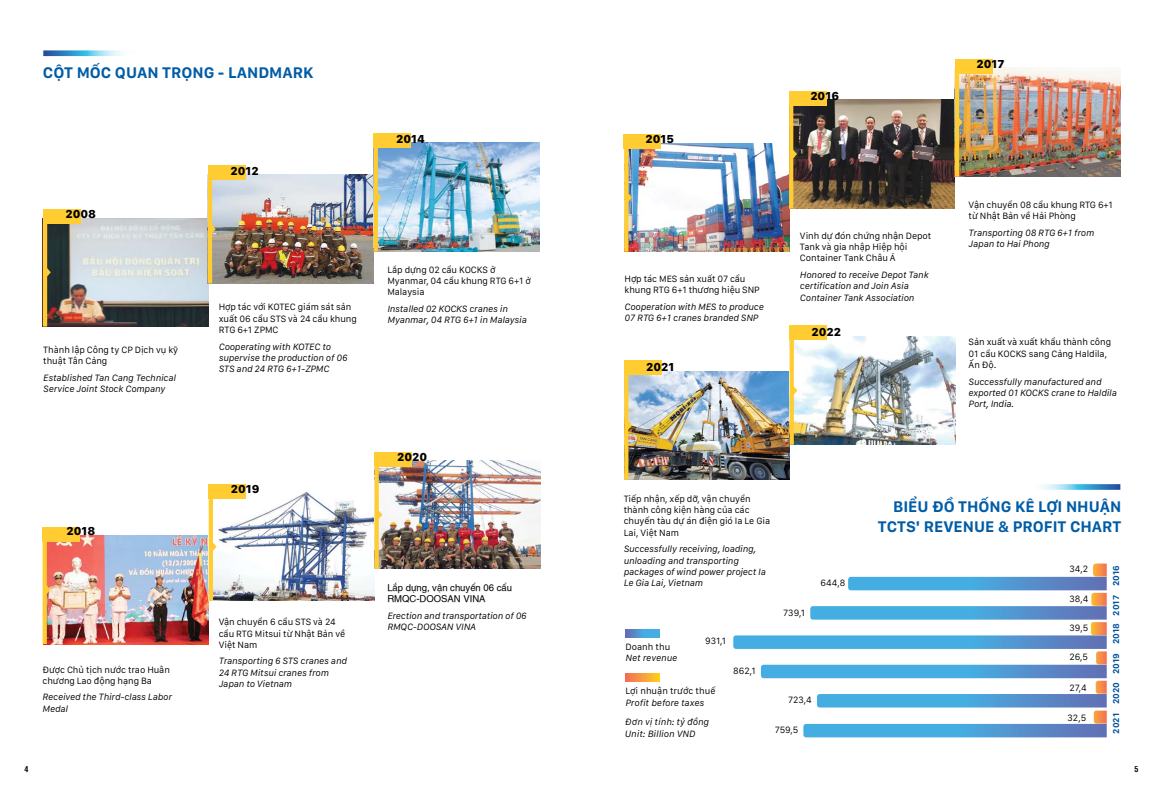
<style>
.page{position:relative;width:1163px;height:794px;background:#fff}
.page>*{position:absolute;margin:0;border:0;box-sizing:border-box;transform-origin:0 0}
.t1{font:700 16px/19.2px "San Francisco Text";color:#005ca6;text-align:right}
.t2{font:800 12px "San Francisco Text";color:#000}
.t3{font:italic 9.5px/11.4px "San Francisco Text";letter-spacing:-.01em;color:#000}
.t4{font:9.5px/11.4px "San Francisco Text";letter-spacing:-.01em;color:#000}
.t5{font:9.5px/11.4px "SFU Helvetica";color:#000}
.t6{font:700 9px "San Francisco Text";color:#00529c}
.t7{font:700 condensed 8px "SFU Helvetica";color:#000}
</style>
<div class="page">
<img style="left:51px;top:218px;width:158px;height:108px">
<div style="left:43px;top:209px;width:37px;height:15px;background:#ffcc31"></div>
<img style="left:216px;top:175px;width:157px;height:108px">
<img style="left:381px;top:143px;width:158px;height:108px">
<img style="left:50px;top:535px;width:158px;height:109px">
<img style="left:216px;top:492px;width:158px;height:109px">
<img style="left:382px;top:460px;width:158px;height:109px">
<img style="left:632px;top:143px;width:157px;height:109px">
<img style="left:796px;top:100px;width:158px;height:108px">
<img style="left:962px;top:68px;width:158px;height:108px">
<img style="left:624px;top:371px;width:165px;height:109px">
<div style="left:208px;top:165px;width:37px;height:14px;background:#ffcc31"></div>
<div style="left:373px;top:133px;width:38px;height:14px;background:#ffcc31"></div>
<div style="left:624px;top:360px;width:37px;height:15px;background:#ffcc31"></div>
<div style="left:954px;top:59px;width:38px;height:15px;background:#ffcc31"></div>
<div style="left:789px;top:91px;width:37px;height:15px;background:#ffcc31"></div>
<div style="left:623px;top:135px;width:38px;height:14px;background:#ffcc31"></div>
<div style="left:43px;top:527px;width:37px;height:14px;background:#ffcc31"></div>
<div style="left:209px;top:484px;width:37px;height:14px;background:#ffcc31"></div>
<div style="left:374px;top:452px;width:38px;height:14px;background:#ffcc31"></div>
<svg style="left:733px;top:563px;width:373px;height:174px"></svg>
<svg style="left:625px;top:629px;width:34px;height:8px"></svg>
<svg style="left:625px;top:673px;width:34px;height:8px"></svg>
<svg style="left:43px;top:50px;width:79px;height:6px"></svg>
<svg style="left:1042px;top:484px;width:78px;height:6px"></svg>
<svg style="left:208px;top:179px;width:8px;height:104px"></svg>
<svg style="left:373px;top:147px;width:8px;height:104px"></svg>
<svg style="left:43px;top:541px;width:7px;height:103px"></svg>
<svg style="left:209px;top:498px;width:7px;height:103px"></svg>
<svg style="left:374px;top:466px;width:8px;height:103px"></svg>
<svg style="left:624px;top:375px;width:8px;height:104px"></svg>
<svg style="left:954px;top:68px;width:8px;height:108px"></svg>
<svg style="left:789px;top:106px;width:7px;height:102px"></svg>
<svg style="left:624px;top:149px;width:8px;height:103px"></svg>
<svg style="left:43px;top:224px;width:8px;height:102px"></svg>
<img style="left:797px;top:336px;width:158px;height:109px">
<div style="left:789px;top:326px;width:37px;height:14px;background:#ffcc31"></div>
<svg style="left:789px;top:340px;width:8px;height:105px"></svg>
<h1 class="t1" style="left:43px;top:62px;width:272px">CỘT MỐC QUAN TRỌNG - LANDMARK</h1>
<p class="t2" style="left:65px;top:206px;width:32px">2008</p>
<p class="t4" style="left:43px;top:344px;width:136px">Thành lập Công ty CP Dịch vụ kỹ thuật Tân Cảng</p>
<p class="t3" style="left:43px;top:371px;width:134px">Established Tan Cang Technical<br>Service Joint Stock Company</p>
<p class="t2" style="left:66px;top:523px;width:30px">2018</p>
<p class="t4" style="left:43px;top:663px;width:129px">Được Chủ tịch nước trao Huân chương Lao động hạng Ba</p>
<p class="t3" style="left:43px;top:691px;width:131px">Received the Third-class Labor<br>Medal</p>
<p class="t2" style="left:230px;top:163px;width:30px">2012</p>
<p class="t4" style="left:219px;top:301px;width:139px">Hợp tác với KOTEC giám sát sản xuất 06 cẩu STS và 24 cẩu khung<br>RTG 6+1 ZPMC</p>
<p class="t3" style="left:219px;top:340px;width:130px">Cooperating with KOTEC to supervise the production of 06<br>STS and 24 RTG 6+1-ZPMC</p>
<p class="t2" style="left:231px;top:480px;width:30px">2019</p>
<p class="t4" style="left:219px;top:616px;width:128px">Vận chuyển 6 cẩu STS và 24 cẩu RTG Mitsui từ Nhật Bản về<br>Việt Nam</p>
<p class="t3" style="left:219px;top:655px;width:130px">Transporting 6 STS cranes and<br>24 RTG Mitsui cranes from<br>Japan to Vietnam</p>
<p class="t2" style="left:396px;top:131px;width:30px">2014</p>
<p class="t4" style="left:387px;top:263px;width:145px">Lắp dựng 02 cẩu KOCKS ở<br>Myanmar, 04 cẩu khung RTG 6+1 ở<br>Malaysia</p>
<p class="t3" style="left:387px;top:303px;width:141px">Installed 02 KOCKS cranes in<br>Myanmar, 04 RTG 6+1 in Malaysia</p>
<p class="t2" style="left:397px;top:448px;width:32px">2020</p>
<p class="t5" style="left:387px;top:581px;width:126px">Lắp dựng, vận chuyển 06 cẩu<br>RMQC-DOOSAN VINA</p>
<p class="t3" style="left:387px;top:609px;width:141px">Erection and transportation of 06<br>RMQC-DOOSAN VINA</p>
<p class="t2" style="left:645px;top:131px;width:30px">2015</p>
<p class="t4" style="left:624px;top:273px;width:137px">Hợp tác MES sản xuất 07 cẩu khung RTG 6+1 thương hiệu SNP</p>
<p class="t3" style="left:624px;top:300px;width:141px">Cooperation with MES to produce<br>07 RTG 6+1 cranes branded SNP</p>
<p class="t2" style="left:646px;top:359px;width:30px">2021</p>
<p class="t2" style="left:810px;top:88px;width:30px">2016</p>
<p class="t4" style="left:799px;top:229px;width:133px">Vinh dự đón chứng nhận Depot<br>Tank và gia nhập Hiệp hội<br>Container Tank Châu Á</p>
<p class="t3" style="left:799px;top:268px;width:130px">Honored to receive Depot Tank certification and Join Asia<br>Container Tank Association</p>
<p class="t2" style="left:811px;top:324px;width:31px">2022</p>
<p class="t2" style="left:976px;top:56px;width:29px">2017</p>
<p class="t4" style="left:968px;top:199px;width:146px">Vận chuyển 08 cẩu khung RTG 6+1 từ Nhật Bản về Hải Phòng</p>
<p class="t3" style="left:968px;top:227px;width:127px">Transporting 08 RTG 6+1 from<br>Japan to Hai Phong</p>
<p class="t4" style="left:968px;top:336px;width:144px">Sản xuất và xuất khẩu thành công<br>01 cẩu KOCKS sang Cảng Haldila,<br>Ấn Độ.</p>
<p class="t3" style="left:968px;top:375px;width:150px">Successfully manufactured and exported 01 KOCKS crane to Haldila<br>Port, India.</p>
<p class="t4" style="left:623px;top:492px;width:148px">Tiếp nhận, xếp dỡ, vận chuyển thành công kiện hàng của các chuyến tàu dự án điện gió Ia Le Gia<br>Lai, Việt Nam</p>
<p class="t3" style="left:623px;top:543px;width:144px">Successfully receiving, loading, unloading and transporting packages of wind power project Ia<br>Le Gia Lai, Vietnam</p>
<p class="t4" style="left:625px;top:641px;width:46px">Doanh thu</p>
<p class="t3" style="left:625px;top:652px;width:53px">Net revenue</p>
<p class="t4" style="left:705px;top:635px;width:22px">931,1</p>
<p class="t4" style="left:625px;top:685px;width:92px">Lợi nhuận trước thuế</p>
<p class="t3" style="left:625px;top:696px;width:80px">Profit before taxes</p>
<p class="t4" style="left:733px;top:665px;width:24px">862,1</p>
<p class="t4" style="left:783px;top:606px;width:23px">739,1</p>
<p class="t4" style="left:820px;top:577px;width:26px">644,8</p>
<p class="t4" style="left:788px;top:693px;width:25px">723,4</p>
<h1 class="t1" style="left:877px;top:497px;width:245px">BIỂU ĐỒ THỐNG KÊ LỢI NHUẬN<br>TCTS' REVENUE &amp; PROFIT CHART</h1>
<p class="t4" style="left:1069px;top:563px;width:20px">34,2</p>
<p class="t4" style="left:1069px;top:593px;width:20px">38,4</p>
<p class="t4" style="left:1069px;top:622px;width:20px">39,5</p>
<p class="t4" style="left:1069px;top:651px;width:20px">26,5</p>
<p class="t4" style="left:1069px;top:681px;width:19px">27,4</p>
<p class="t6" style="left:1110px;top:586px;width:22px;rotate:-90deg">2016</p>
<p class="t6" style="left:1110px;top:615px;width:22px;rotate:-90deg">2017</p>
<p class="t6" style="left:1110px;top:644px;width:23px;rotate:-90deg">2018</p>
<p class="t6" style="left:1110px;top:674px;width:22px;rotate:-90deg">2019</p>
<p class="t6" style="left:1110px;top:704px;width:23px;rotate:-90deg">2020</p>
<p class="t3" style="left:624px;top:716px;width:86px">Đơn vị tính: tỷ đồng<br>Unit: Billion VND</p>
<p class="t4" style="left:774px;top:723px;width:25px">759,5</p>
<p class="t4" style="left:1067px;top:711px;width:20px">32,5</p>
<p class="t6" style="left:1110px;top:733px;width:22px;rotate:-90deg">2021</p>
<p class="t7" style="left:24px;top:762px;width:5px">4</p>
<p class="t7" style="left:1134px;top:762px;width:5px">5</p>
</div>
